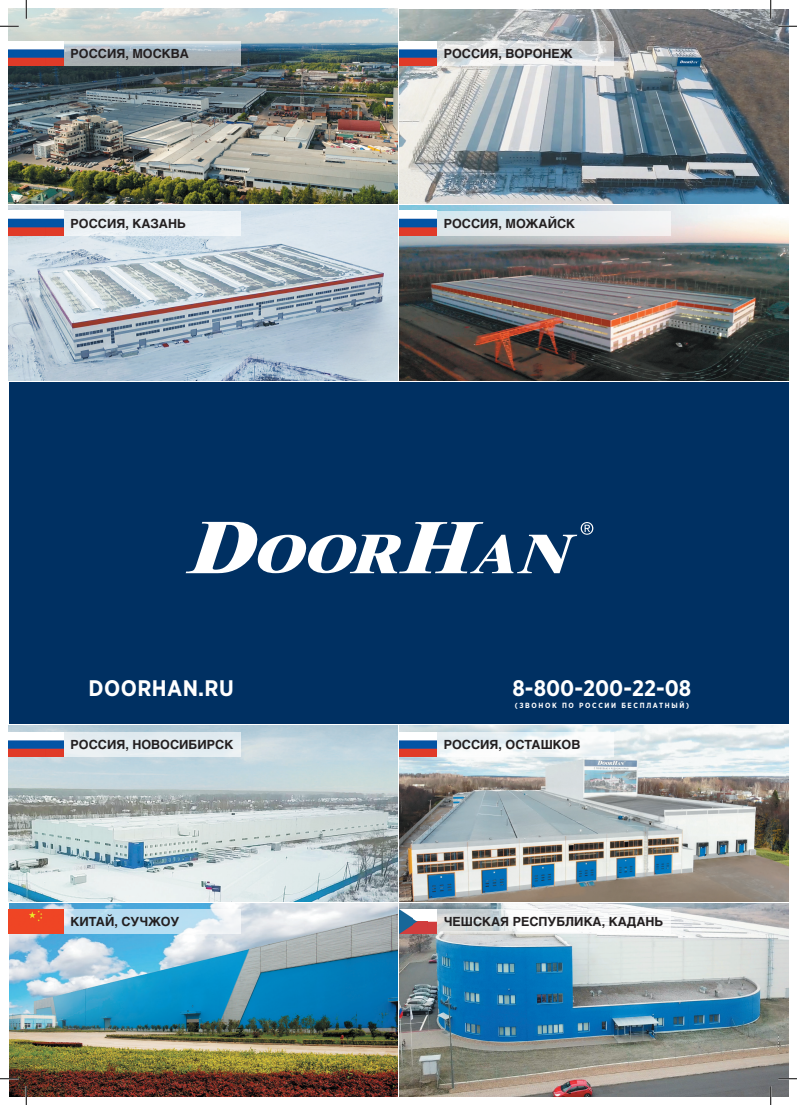
<style>
.page{position:relative;width:797px;height:1105px;background:#fff}
.page>*{position:absolute;margin:0;border:0;box-sizing:border-box;transform-origin:0 0}
.t1{font:700 22.5px "Gotham Pro Narrow";color:#fff}
.t2{font:700 22.5px "Gotham Pro Narrow";letter-spacing:.02em;color:#fff}
.t3{font:700 12.5px "Helios";color:#231f20}
.t4{font:700 7.5px "Gotham Pro Narrow";letter-spacing:.22em;color:#fff}
</style>
<div class="page">
<div style="left:9px;top:382px;width:779px;height:342px;background:#003062"></div>
<img style="left:9px;top:726px;width:388px;height:176px">
<img style="left:9px;top:9px;width:388px;height:371px">
<div style="left:63px;top:732px;width:178px;height:25px;background:#e3ecf1"></div>
<svg style="left:63px;top:41px;width:178px;height:25px;background:#b2bcc2"></svg>
<img style="left:46px;top:732px;width:17px;height:25px">
<img style="left:9px;top:732px;width:37px;height:25px">
<img style="left:46px;top:41px;width:17px;height:25px">
<img style="left:9px;top:41px;width:37px;height:25px">
<img style="left:399px;top:726px;width:389px;height:176px">
<img style="left:399px;top:10px;width:389px;height:194px">
<svg style="left:436px;top:732px;width:178px;height:25px"></svg>
<svg style="left:436px;top:41px;width:178px;height:25px"></svg>
<img style="left:399px;top:732px;width:37px;height:25px">
<img style="left:399px;top:41px;width:37px;height:25px">
<img style="left:9px;top:904px;width:388px;height:192px">
<svg style="left:63px;top:909px;width:178px;height:25px;fill:#b7ddf1"></svg>
<div style="left:63px;top:211px;width:178px;height:25px;background:#ebf1f5"></div>
<img style="left:399px;top:904px;width:389px;height:192px">
<img style="left:399px;top:206px;width:389px;height:174px">
<svg style="left:436px;top:909px;width:234px;height:25px"></svg>
<div style="left:436px;top:211px;width:234px;height:25px;background:linear-gradient(to right,#d8e6eb,#f4f2f3)"></div>
<img style="left:399px;top:909px;width:29px;height:25px">
<img style="left:428px;top:909px;width:8px;height:19px">
<svg style="left:428px;top:928px;width:8px;height:6px"></svg>
<img style="left:28px;top:909px;width:35px;height:25px">
<img style="left:9px;top:909px;width:19px;height:25px">
<svg style="left:186px;top:522px;width:407px;height:51px"></svg>
<img style="left:46px;top:211px;width:17px;height:25px">
<img style="left:9px;top:211px;width:37px;height:25px">
<img style="left:399px;top:211px;width:37px;height:25px">
<svg style="left:0;top:25px;width:19px;height:2px"></svg>
<svg style="left:778px;top:25px;width:19px;height:2px"></svg>
<svg style="left:0;top:1078px;width:19px;height:1px"></svg>
<svg style="left:778px;top:1078px;width:19px;height:1px"></svg>
<svg style="left:25px;top:0;width:2px;height:19px"></svg>
<svg style="left:25px;top:1086px;width:2px;height:19px"></svg>
<svg style="left:770px;top:0;width:1px;height:19px"></svg>
<svg style="left:770px;top:1086px;width:1px;height:19px"></svg>
<p class="t3" style="left:71px;top:47px;width:120px">РОССИЯ, МОСКВА</p>
<p class="t3" style="left:443px;top:47px;width:131px">РОССИЯ, ВОРОНЕЖ</p>
<p class="t3" style="left:71px;top:216px;width:117px">РОССИЯ, КАЗАНЬ</p>
<p class="t3" style="left:443px;top:216px;width:133px">РОССИЯ, МОЖАЙСК</p>
<p class="t2" style="left:88px;top:675px;width:147px">DOORHAN.RU</p>
<p class="t1" style="left:512px;top:675px;width:180px">8-800-200-22-08</p>
<p class="t4" style="left:515px;top:701px;width:176px">(ЗВОНОК ПО РОССИИ БЕСПЛАТНЫЙ)</p>
<p class="t3" style="left:71px;top:737px;width:164px">РОССИЯ, НОВОСИБИРСК</p>
<p class="t3" style="left:443px;top:737px;width:138px">РОССИЯ, ОСТАШКОВ</p>
<p class="t3" style="left:71px;top:914px;width:110px">КИТАЙ, СУЧЖОУ</p>
<p class="t3" style="left:443px;top:914px;width:221px">ЧЕШСКАЯ РЕСПУБЛИКА, КАДАНЬ</p>
</div>
